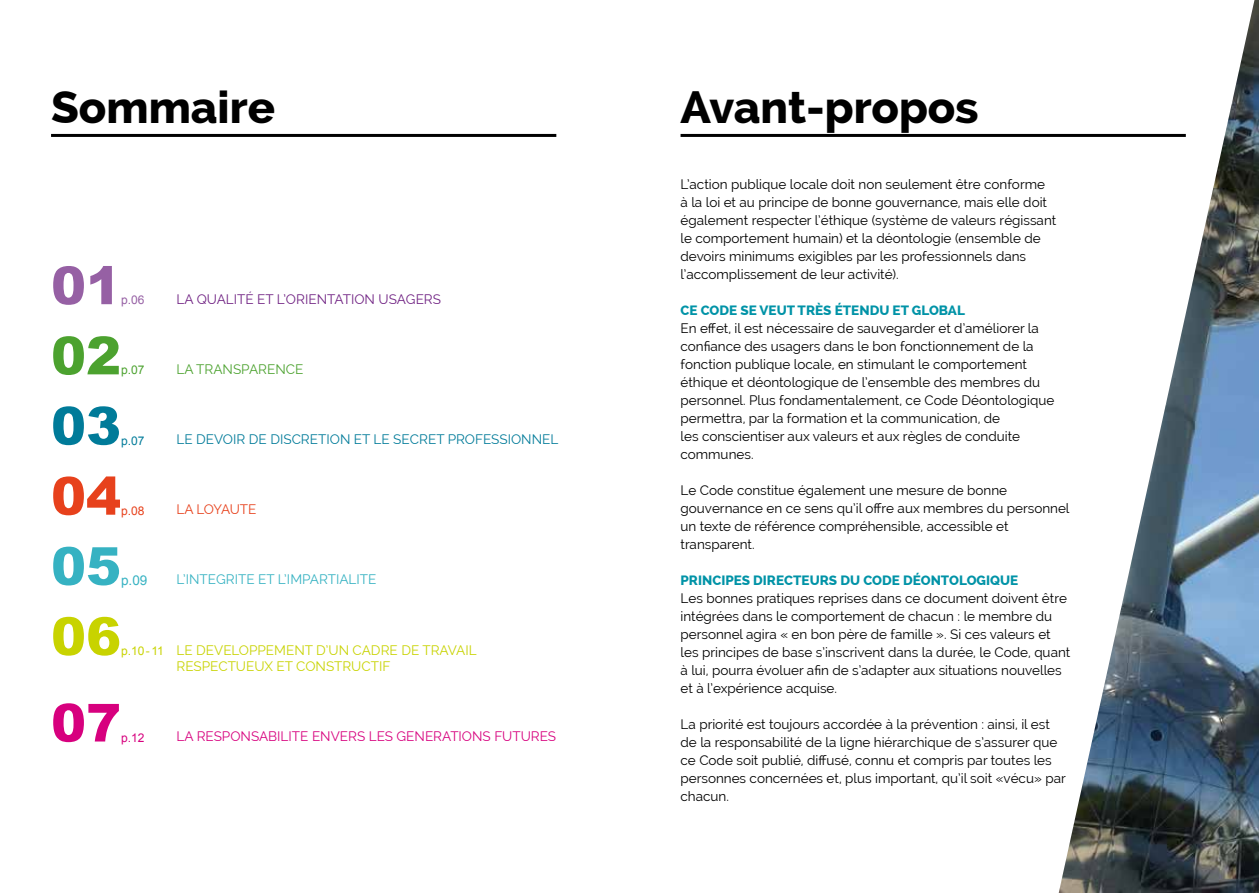
<style>
.page{position:relative;width:1259px;height:893px;background:#fff}
.page>*{position:absolute;margin:0;border:0;box-sizing:border-box;transform-origin:0 0}
.t1{font:900 52.5px "Arial";color:#9660a4}
.t2{font:900 52.5px "Arial";color:#4ca22f}
.t3{font:900 52.5px "Arial";color:#36b2c2}
.t4{font:900 52.5px "Arial";color:#007b99}
.t5{font:900 52.5px "Arial";color:#c8d300}
.t6{font:900 52.5px "Arial";color:#e7411c}
.t7{font:900 52.5px "Arial";color:#d7007e}
.t8{font:800 45.15px "Raleway";color:#000}
.t9{font:13.5px/18px "Raleway";color:#000}
.t10{font:800 13.5px "Raleway";color:#0093a7}
.t11{font:13.5px/16.5px "Raleway";color:#c8d300}
.t12{font:13.5px "Raleway";color:#007b99}
.t13{font:13.5px "Raleway";color:#d7007e}
.t14{font:13.5px "Raleway";color:#702283}
.t15{font:13.5px "Raleway";color:#36b2c2}
.t16{font:13.5px "Raleway";color:#4ca22f}
.t17{font:13.5px "Raleway";letter-spacing:-.03em;color:#e7411c}
.t18{font:13.5px "Arial";color:#36b2c2}
.t19{font:12px "Arial";color:#c8d300}
.t20{font:12px "Arial";color:#9660a4}
.t21{font:12px "Arial";color:#4ca22f}
.t22{font:12px "Arial";color:#007b99}
.t23{font:12px "Arial";color:#e7411c}
.t24{font:12px "Arial";color:#d7007e}
</style>
<div class="page">
<hr style="left:51px;top:134px;width:505px;height:3px;background:#000">
<hr style="left:680px;top:134px;width:505px;height:3px;background:#000">
<img style="left:1058px;top:0;width:201px;height:893px">
<h2 class="t8" style="left:51px;top:82px;width:226px">Sommaire</h2>
<h2 class="t8" style="left:680px;top:82px;width:300px">Avant-propos</h2>
<h1 class="t1" style="left:51px;top:247px;width:72px">01</h1>
<p class="t20" style="left:121px;top:292px;width:25px">p.06</p>
<h1 class="t2" style="left:51px;top:317px;width:72px">02</h1>
<p class="t21" style="left:121px;top:362px;width:25px">p.07</p>
<h1 class="t4" style="left:51px;top:388px;width:72px">03</h1>
<p class="t22" style="left:121px;top:432px;width:25px">p.07</p>
<h1 class="t6" style="left:51px;top:458px;width:72px">04</h1>
<p class="t23" style="left:121px;top:503px;width:25px">p.08</p>
<h1 class="t3" style="left:51px;top:528px;width:72px">05</h1>
<p class="t18" style="left:121px;top:571px;width:28px">p.09</p>
<h1 class="t5" style="left:51px;top:598px;width:72px">06</h1>
<p class="t19" style="left:121px;top:643px;width:44px">p.10-11</p>
<p class="t14" style="left:176px;top:291px;width:266px">LA QUALITÉ ET L’ORIENTATION USAGERS</p>
<p class="t16" style="left:176px;top:361px;width:128px">LA TRANSPARENCE</p>
<p class="t12" style="left:176px;top:431px;width:383px">LE DEVOIR DE DISCRETION ET LE SECRET PROFESSIONNEL</p>
<p class="t17" style="left:176px;top:502px;width:82px">LA LOYAUTE</p>
<p class="t15" style="left:176px;top:572px;width:201px">L’INTEGRITE ET L’IMPARTIALITE</p>
<p class="t11" style="left:176px;top:641px;width:302px">LE DEVELOPPEMENT D’UN CADRE DE TRAVAIL<br>RESPECTUEUX ET CONSTRUCTIF</p>
<h1 class="t7" style="left:51px;top:685px;width:72px">07</h1>
<p class="t24" style="left:121px;top:729px;width:25px">p.12</p>
<p class="t13" style="left:176px;top:728px;width:381px">LA RESPONSABILITE ENVERS LES GENERATIONS FUTURES</p>
<p class="t9" style="left:680px;top:175px;width:377px">L’action publique locale doit non seulement être conforme<br>à la loi et au principe de bonne gouvernance, mais elle doit également respecter l’éthique (système de valeurs régissant le comportement humain) et la déontologie (ensemble de devoirs minimums exigibles par les professionnels dans l’accomplissement de leur activité).</p>
<p class="t10" style="left:680px;top:303px;width:286px">CE CODE SE VEUT TRÈS ÉTENDU ET GLOBAL</p>
<p class="t9" style="left:680px;top:319px;width:375px">En effet, il est nécessaire de sauvegarder et d’améliorer la confiance des usagers dans le bon fonctionnement de la fonction publique locale, en stimulant le comportement éthique et déontologique de l’ensemble des membres du personnel. Plus fondamentalement, ce Code Déontologique permettra, par la formation et la communication, de<br>les conscientiser aux valeurs et aux règles de conduite communes.</p>
<p class="t9" style="left:680px;top:481px;width:390px">Le Code constitue également une mesure de bonne gouvernance en ce sens qu’il offre aux membres du personnel un texte de référence compréhensible, accessible et transparent.</p>
<p class="t10" style="left:680px;top:573px;width:339px">PRINCIPES DIRECTEURS DU CODE DÉONTOLOGIQUE</p>
<p class="t9" style="left:680px;top:589px;width:391px">Les bonnes pratiques reprises dans ce document doivent être intégrées dans le comportement de chacun : le membre du personnel agira « en bon père de famille ». Si ces valeurs et les principes de base s’inscrivent dans la durée, le Code, quant à lui, pourra évoluer afin de s’adapter aux situations nouvelles et à l’expérience acquise.</p>
<p class="t9" style="left:680px;top:715px;width:387px">La priorité est toujours accordée à la prévention : ainsi, il est de la responsabilité de la ligne hiérarchique de s’assurer que ce Code soit publié, diffusé, connu et compris par toutes les personnes concernées et, plus important, qu’il soit «vécu» par chacun.</p>
</div>
